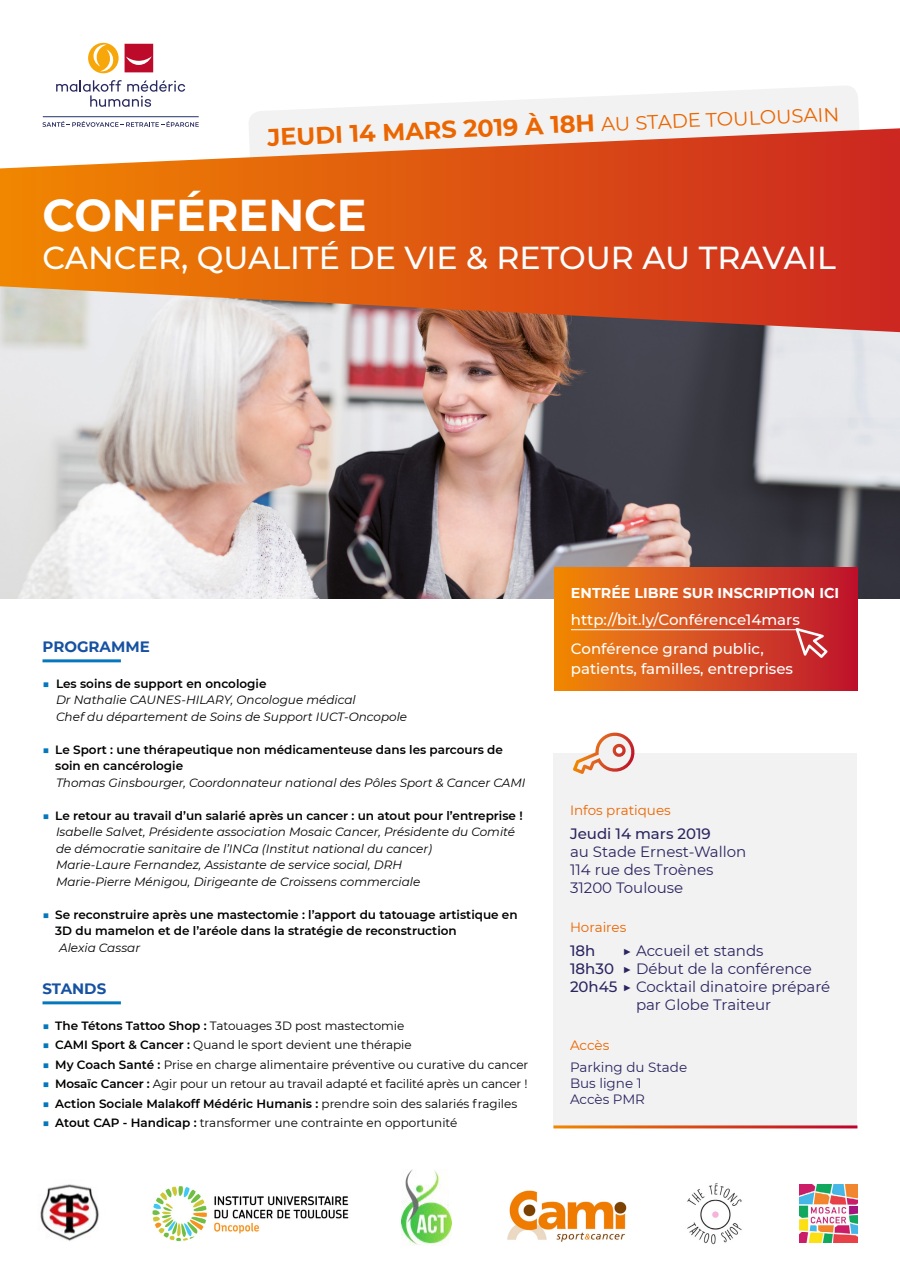
<style>
.page{position:relative;width:900px;height:1275px;background:#fff}
.page>*{position:absolute;margin:0;border:0;box-sizing:border-box;transform-origin:0 0}
.t1{font:700 44.4px "Montserrat";color:#fff}
.t2{font:500 31.65px "Montserrat";color:#fff}
.t3{font:700 24px "Montserrat";color:#eb6500}
.t4{font:19.5px "Montserrat";color:#eb6500}
.t5{font:15px/18px "Montserrat";color:#2b2560}
.t6{font:500 15px/28.5px "Montserrat";color:#fff}
.t7{font:500 15px "Montserrat";color:#2b2560}
.t8{font:700 15px "Montserrat";color:#1652a1}
.t9{font:700 14.25px "Montserrat";color:#fff}
.t10{font:13.5px/16.2px "Montserrat";color:#2b2560}
.t11{font:13.5px "Montserrat";color:#eb6500}
.t12{font:italic 12px/16.5px "Montserrat";color:#000}
.t13{font:12px "Montserrat";color:#000}
.t14{font:600 12px/16.5px "Montserrat";color:#000}
.s1{font-style:normal;color:#0578bd}
.s2{font-weight:600;font-style:normal}
.s3{font-weight:400;color:#0578bd}
.s4{color:#0578bd}
.s5{font-weight:600}
.s6{font-weight:400}
.s7{font-weight:500}
</style>
<div class="page">
<img style="left:0;top:332px;width:900px;height:267px">
<svg style="left:249px;top:86px;width:610px;height:42px"></svg>
<svg style="left:0;top:128px;width:900px;height:204px;background:#dd713c"></svg>
<hr style="left:43px;top:659px;width:78px;height:3px;background:#0578bd">
<hr style="left:43px;top:1001px;width:78px;height:3px;background:#0578bd">
<div style="left:554px;top:753px;width:303px;height:375px;background:#f2f2f2"></div>
<hr style="left:554px;top:1125px;width:303px;height:3px;background:#fff">
<svg style="left:88px;top:43px;width:31px;height:30px"></svg>
<svg style="left:125px;top:44px;width:28px;height:28px"></svg>
<svg style="left:56px;top:80px;width:129px;height:27px"></svg>
<svg style="left:43px;top:121px;width:156px;height:6px"></svg>
<hr style="left:43px;top:116px;width:156px;height:1px;background:#23346c">
<img style="left:40px;top:1184px;width:59px;height:57px">
<img style="left:152px;top:1186px;width:197px;height:55px">
<img style="left:402px;top:1169px;width:49px;height:77px">
<img style="left:507px;top:1190px;width:120px;height:52px">
<img style="left:687px;top:1183px;width:55px;height:62px">
<img style="left:800px;top:1185px;width:58px;height:57px">
<svg style="left:554px;top:568px;width:303px;height:122px;background:#d7501f"></svg>
<hr style="left:571px;top:629px;width:229px;height:1px;background:#fff">
<svg style="left:796px;top:628px;width:32px;height:30px"></svg>
<svg style="left:573px;top:733px;width:62px;height:41px"></svg>
<h3 class="t3" style="left:267px;top:119px;width:329px;rotate:-2deg">JEUDI 14 MARS 2019 À 18H</h3>
<h3 class="t4" style="left:601px;top:112px;width:240px;rotate:-3deg">AU STADE TOULOUSAIN</h3>
<h1 class="t1" style="left:43px;top:184px;width:326px">CONFÉRENCE</h1>
<h2 class="t2" style="left:43px;top:236px;width:795px">CANCER, QUALITÉ DE VIE &amp; RETOUR AU TRAVAIL</h2>
<p class="t8" style="left:43px;top:636px;width:109px">PROGRAMME</p>
<p class="t12" style="left:56px;top:675px;width:353px;text-indent:-13px"><span class="s1">■</span> <span class="s2">Les soins de support en oncologie<br></span>Dr Nathalie CAUNES-HILARY, Oncologue médical<br>Chef du département de Soins de Support IUCT-Oncopole</p>
<p class="t14" style="left:55px;top:741px;width:449px;text-indent:-13px"><span class="s3">■</span> Le Sport : une thérapeutique non médicamenteuse dans les parcours de soin en cancérologie</p>
<p class="t12" style="left:56px;top:774px;width:471px">Thomas Ginsbourger, Coordonnateur national des Pôles Sport &amp; Cancer CAMI</p>
<p class="t12" style="left:56px;top:807px;width:468px;text-indent:-13px"><span class="s1">■</span> <span class="s2">Le retour au travail d’un salarié après un cancer : un atout pour l’entreprise !<br></span>Isabelle Salvet, Présidente association Mosaic Cancer, Présidente du Comité de démocratie sanitaire de l’INCa (Institut national du cancer)<br>Marie-Laure Fernandez, Assistante de service social, DRH<br>Marie-Pierre Ménigou, Dirigeante de Croissens commerciale</p>
<p class="t14" style="left:55px;top:906px;width:464px;text-indent:-13px"><span class="s3">■</span> Se reconstruire après une mastectomie : l’apport du tatouage artistique en<br>3D du mamelon et de l’aréole dans la stratégie de reconstruction</p>
<p class="t12" style="left:59px;top:939px;width:82px">Alexia Cassar</p>
<p class="t8" style="left:43px;top:978px;width:65px">STANDS</p>
<p class="t13" style="left:43px;top:1017px;width:363px"><span class="s4">■</span> <span class="s5">The Tétons Tattoo Shop :</span> Tatouages 3D post mastectomie</p>
<p class="t13" style="left:43px;top:1037px;width:371px"><span class="s4">■</span> <span class="s5">CAMI Sport &amp; Cancer :</span> Quand le sport devient une thérapie</p>
<p class="t13" style="left:43px;top:1056px;width:487px"><span class="s4">■</span> <span class="s5">My Coach Santé :</span> Prise en charge alimentaire préventive ou curative du cancer</p>
<p class="t13" style="left:43px;top:1076px;width:486px"><span class="s4">■</span> <span class="s5">Mosaïc Cancer :</span> Agir pour un retour au travail adapté et facilité après un cancer !</p>
<p class="t14" style="left:43px;top:1095px;width:476px"><span class="s3">■</span> Action Sociale Malakoff Médéric Humanis : <span class="s6">prendre soin des salariés fragiles</span></p>
<p class="t13" style="left:43px;top:1115px;width:417px"><span class="s4">■</span> <span class="s5">Atout CAP - Handicap :</span> transformer une contrainte en opportunité</p>
<p class="t9" style="left:571px;top:583px;width:270px">ENTRÉE LIBRE SUR INSCRIPTION ICI</p>
<p class="t6" style="left:571px;top:605px;width:230px">http://bit.ly/Conférence14mars<br>Conférence grand public,</p>
<p class="t6" style="left:571px;top:653px;width:224px">patients, familles, entreprises</p>
<p class="t11" style="left:570px;top:800px;width:102px">Infos pratiques</p>
<p class="t7" style="left:570px;top:823px;width:142px">Jeudi 14 mars 2019</p>
<p class="t5" style="left:570px;top:842px;width:178px">au Stade Ernest-Wallon<br>114 rue des Troènes<br>31200 Toulouse</p>
<p class="t11" style="left:570px;top:918px;width:58px">Horaires</p>
<p class="t7" style="left:570px;top:940px;width:27px">18h</p>
<p class="t5" style="left:622px;top:941px;width:143px"><span class="s7">▶</span> Accueil et stands</p>
<p class="t5" style="left:570px;top:959px;width:244px"><span class="s7">18h30 ▶</span> Début de la conférence</p>
<p class="t5" style="left:570px;top:977px;width:262px"><span class="s7">20h45 ▶</span> Cocktail dinatoire préparé</p>
<p class="t5" style="left:636px;top:995px;width:137px">par Globe Traiteur</p>
<p class="t11" style="left:570px;top:1036px;width:41px">Accès</p>
<p class="t10" style="left:570px;top:1059px;width:119px">Parking du Stade<br>Bus ligne 1<br>Accès PMR</p>
</div>
